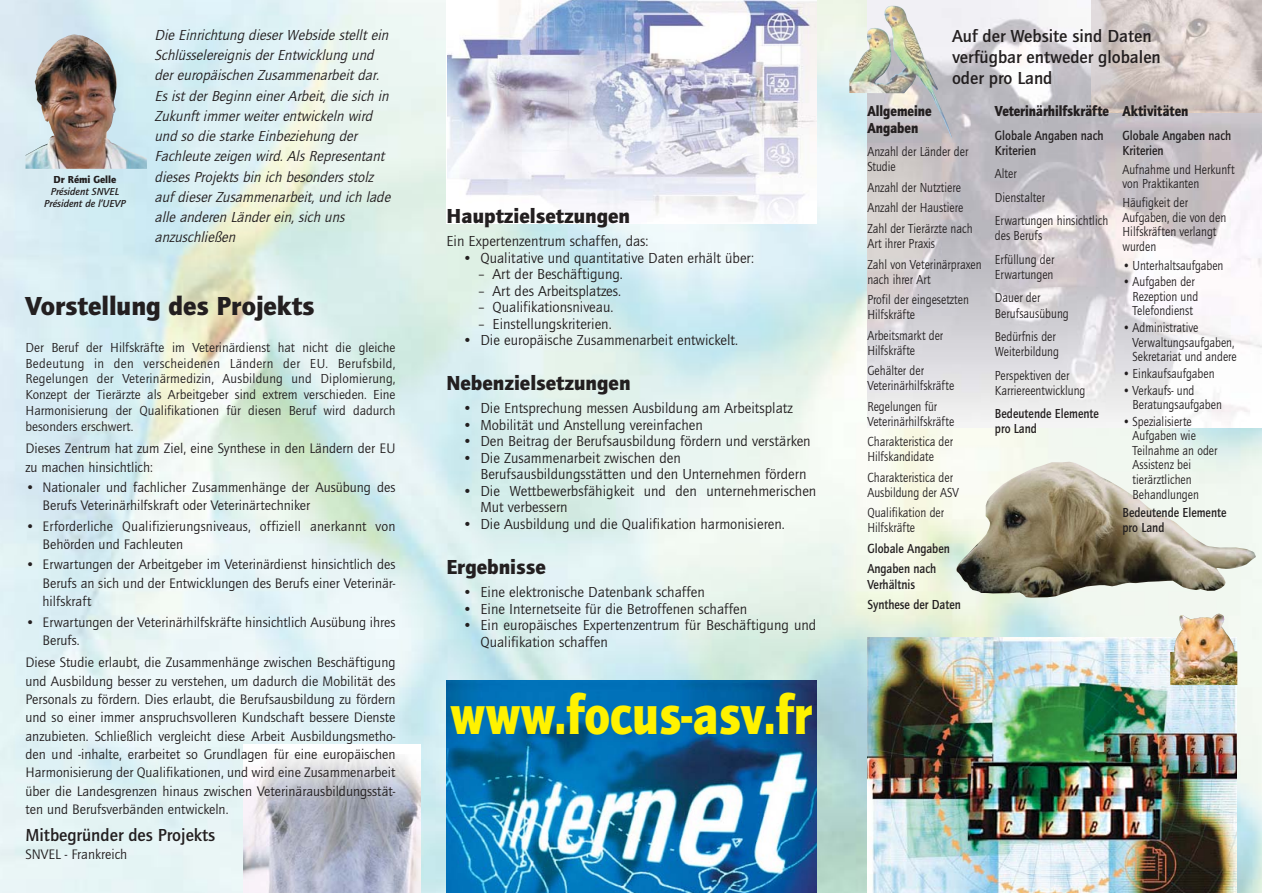
<style>
.page{position:relative;width:1263px;height:893px;background:#fff}
.page>*{position:absolute;margin:0;border:0;box-sizing:border-box;transform-origin:0 0}
.t1{font:900 57px "Quay Itc T";color:#fff200;scale:.85 1}
.t2{font:900 27px "Quay Itc T";color:#231f20}
.t3{font:900 21px "Quay Itc T";color:#231f20}
.t4{font:700 18px/21px "Quay Itc T";color:#231f20}
.t5{font:15px/16.5px "Quay Itc T";color:#231f20}
.t6{font:italic 15px/20.2px "Quay Itc T";color:#231f20}
.t7{font:900 15px/16.5px "Quay Itc T";color:#231f20;scale:.88 1}
.t8{font:14.25px/18.3px "Quay Itc T";color:#231f20}
.t9{font:13.5px/14.5px "Quay Itc T";color:#231f20;scale:.88 1}
.t10{font:13.5px/15.8px "Quay Itc T";color:#231f20;text-align:justify}
.t11{font:700 13.5px/15px "Quay Itc T";color:#231f20;scale:.88 1}
.t12{font:italic 700 10.5px/12px "Quay Itc T";color:#231f20;text-align:center}
.t13{font:900 10.5px "Quay Itc T";color:#231f20}
</style>
<div class="page">
<img style="left:0;top:0;width:1262px;height:892px">
<img style="left:447px;top:0;width:369px;height:223px">
<img style="left:446px;top:680px;width:370px;height:212px">
<img style="left:867px;top:637px;width:369px;height:255px">
<img style="left:867px;top:0;width:395px;height:428px">
<div style="left:244px;top:744px;width:177px;height:148px;background:#fff"></div>
<img style="left:244px;top:754px;width:177px;height:138px">
<img style="left:26px;top:34px;width:121px;height:135px">
<img style="left:956px;top:461px;width:300px;height:136px">
<img style="left:849px;top:6px;width:103px;height:132px">
<img style="left:1170px;top:613px;width:67px;height:72px">
<img style="left:1092px;top:0;width:170px;height:112px">
<p class="t13" style="left:54px;top:176px;width:64px">Dr Rémi Gelle</p>
<p class="t12" style="left:44px;top:187px;width:83px">Président SNVEL<br>Président de l’UEVP</p>
<p class="t6" style="left:155px;top:26px;width:240px">Die Einrichtung dieser Webside stellt ein Schlüsselereignis der Entwicklung und der europäischen Zusammenarbeit dar.<br>Es ist der Beginn einer Arbeit, die sich in Zukunft immer weiter entwickeln wird und so die starke Einbeziehung der Fachleute zeigen wird. Als Representant dieses Projekts bin ich besonders stolz auf dieser Zusammenarbeit, und ich lade alle anderen Länder ein, sich uns anzuschließen</p>
<h2 class="t2" style="left:26px;top:296px;width:291px">Vorstellung des Projekts</h2>
<p class="t10" style="left:26px;top:341px;width:371px">Der Beruf der Hilfskräfte im Veterinärdienst hat nicht die gleiche Bedeutung in den verscheidenen Ländern der EU. Berufsbild, Regelungen der Veterinärmedizin, Ausbildung und Diplomierung, Konzept der Tierärzte als Arbeitgeber sind extrem verschieden. Eine Harmonisierung der Qualifikationen für diesen Beruf wird dadurch besonders erschwert.</p>
<p class="t8" style="left:26px;top:441px;width:371px">Dieses Zentrum hat zum Ziel, eine Synthese in den Ländern der EU zu machen hinsichtlich:</p>
<p class="t8" style="left:43px;top:479px;width:354px;text-indent:-17px">• Nationaler und fachlicher Zusammenhänge der Ausübung des<br>Berufs Veterinärhilfskraft oder Veterinärtechniker</p>
<p class="t8" style="left:43px;top:518px;width:354px;text-indent:-17px">• Erforderliche Qualifizierungsniveaus, offiziell anerkannt von<br>Behörden und Fachleuten</p>
<p class="t8" style="left:43px;top:557px;width:354px;text-align:justify;text-indent:-17px">• Erwartungen der Arbeitgeber im Veterinärdienst hinsichtlich des Berufs an sich und der Entwicklungen des Berufs einer Veterinär&shy;hilfskraft</p>
<p class="t8" style="left:43px;top:614px;width:354px;text-indent:-17px">• Erwartungen der Veterinärhilfskräfte hinsichtlich Ausübung ihres<br>Berufs.</p>
<p class="t8" style="left:26px;top:655px;width:371px;text-align:justify">Diese Studie erlaubt, die Zusammenhänge zwischen Beschäftigung und Ausbildung besser zu verstehen, um dadurch die Mobilität des Personals zu fördern. Dies erlaubt, die Berufsausbildung zu fördern und so einer immer anspruchsvolleren Kundschaft bessere Dienste anzubieten. Schließlich vergleicht diese Arbeit Ausbildungsmetho&shy;den und -inhalte, erarbeitet so Grundlagen für eine europäischen Harmonisierung der Qualifikationen, und wird eine Zusammenarbeit über die Landesgrenzen hinaus zwischen Veterinärausbildungsstät&shy;ten und Berufsverbänden entwickeln.</p>
<p class="t4" style="left:26px;top:826px;width:191px">Mitbegründer des Projekts</p>
<p class="t8" style="left:26px;top:846px;width:103px">SNVEL - Frankreich</p>
<h3 class="t3" style="left:446px;top:209px;width:185px">Hauptzielsetzungen</h3>
<p class="t5" style="left:446px;top:234px;width:204px">Ein Expertenzentrum schaffen, das:</p>
<p class="t5" style="left:462px;top:251px;width:293px">• Qualitative und quantitative Daten erhält über:</p>
<p class="t5" style="left:478px;top:267px;width:146px">– Art der Beschäftigung.</p>
<p class="t5" style="left:478px;top:284px;width:144px">– Art des Arbeitsplatzes.</p>
<p class="t5" style="left:478px;top:300px;width:137px">– Qualifikationsniveau.</p>
<p class="t5" style="left:478px;top:317px;width:135px">– Einstellungskriterien.</p>
<p class="t5" style="left:462px;top:333px;width:277px">• Die europäische Zusammenarbeit entwickelt.</p>
<h3 class="t3" style="left:446px;top:376px;width:186px">Nebenzielsetzungen</h3>
<p class="t5" style="left:462px;top:401px;width:332px">• Die Entsprechung messen Ausbildung am Arbeitsplatz</p>
<p class="t5" style="left:462px;top:418px;width:242px">• Mobilität und Anstellung vereinfachen</p>
<p class="t5" style="left:462px;top:434px;width:350px">• Den Beitrag der Berufsausbildung fördern und verstärken</p>
<p class="t5" style="left:480px;top:451px;width:328px;text-indent:-18px">• Die Zusammenarbeit zwischen den<br>Berufsausbildungsstätten und den Unternehmen fördern</p>
<p class="t5" style="left:480px;top:484px;width:338px;text-indent:-18px">• Die Wettbewerbsfähigkeit und den unternehmerischen<br>Mut verbessern</p>
<p class="t5" style="left:462px;top:517px;width:324px">• Die Ausbildung und die Qualifikation harmonisieren.</p>
<h3 class="t3" style="left:446px;top:559px;width:101px">Ergebnisse</h3>
<p class="t5" style="left:462px;top:585px;width:244px">• Eine elektronische Datenbank schaffen</p>
<p class="t5" style="left:462px;top:602px;width:286px">• Eine Internetseite für die Betroffenen schaffen</p>
<p class="t5" style="left:480px;top:618px;width:337px;text-indent:-18px">• Ein europäisches Expertenzentrum für Beschäftigung und<br>Qualifikation schaffen</p>
<h1 class="t1" style="left:450px;top:694px;width:428px">www.focus-asv.fr</h1>
<p class="t4" style="left:952px;top:27px;width:210px">Auf der Website sind Daten verfügbar entweder globalen oder pro Land</p>
<p class="t7" style="left:867px;top:105px;width:74px">Allgemeine<br>Angaben</p>
<p class="t9" style="left:867px;top:146px;width:116px;line-height:15px">Anzahl der Länder der<br>Studie</p>
<p class="t9" style="left:867px;top:178px;width:121px;line-height:20.5px">Anzahl der Nutztiere<br>Anzahl der Haustiere<br>Zahl der Tierärzte nach</p>
<p class="t9" style="left:867px;top:235px;width:131px;line-height:20.5px">Art ihrer Praxis<br>Zahl von Veterinärpraxen</p>
<p class="t9" style="left:867px;top:270px;width:117px;line-height:20.5px">nach ihrer Art<br>Profil der eingesetzten</p>
<p class="t9" style="left:867px;top:306px;width:88px;line-height:20.5px">Hilfskräfte<br>Arbeitsmarkt der</p>
<p class="t9" style="left:867px;top:341px;width:66px;line-height:20.5px">Hilfskräfte<br>Gehälter der</p>
<p class="t9" style="left:867px;top:377px;width:100px;line-height:20.5px">Veterinärhilfskräfte<br>Regelungen für</p>
<p class="t9" style="left:867px;top:412px;width:100px;line-height:20.5px">Veterinärhilfskräfte<br>Charakteristica der</p>
<p class="t9" style="left:867px;top:448px;width:99px;line-height:20.5px">Hilfskandidate<br>Charakteristica der</p>
<p class="t9" style="left:867px;top:483px;width:106px;line-height:20.5px">Ausbildung der ASV<br>Qualifikation der</p>
<p class="t9" style="left:867px;top:522px;width:56px">Hilfskräfte</p>
<p class="t11" style="left:867px;top:539px;width:95px;line-height:20.5px">Globale Angaben<br>Angaben nach</p>
<p class="t11" style="left:867px;top:575px;width:108px;line-height:20.5px">Verhältnis<br>Synthese der Daten</p>
<p class="t7" style="left:995px;top:105px;width:131px">Veterinärhilfskräfte</p>
<p class="t11" style="left:995px;top:129px;width:125px">Globale Angaben nach<br>Kriterien</p>
<p class="t9" style="left:995px;top:163px;width:130px;line-height:23.5px">Alter<br>Dienstalter<br>Erwartungen hinsichtlich</p>
<p class="t9" style="left:995px;top:225px;width:69px;line-height:23.5px">des Berufs<br>Erfüllung der</p>
<p class="t9" style="left:995px;top:264px;width:68px;line-height:23.5px">Erwartungen<br>Dauer der</p>
<p class="t9" style="left:995px;top:302px;width:85px;line-height:23.5px">Berufsausübung<br>Bedürfnis der</p>
<p class="t9" style="left:995px;top:341px;width:86px;line-height:23.5px">Weiterbildung<br>Perspektiven der</p>
<p class="t9" style="left:995px;top:384px;width:104px">Karriereentwicklung</p>
<p class="t11" style="left:995px;top:407px;width:120px">Bedeutende Elemente pro Land</p>
<p class="t7" style="left:1123px;top:105px;width:76px">Aktivitäten</p>
<p class="t11" style="left:1123px;top:129px;width:125px">Globale Angaben nach<br>Kriterien</p>
<p class="t9" style="left:1123px;top:163px;width:129px">Aufnahme und Herkunft von Praktikanten</p>
<p class="t9" style="left:1123px;top:197px;width:119px">Häufigkeit der<br>Aufgaben, die von den<br>Hilfskräften verlangt wurden</p>
<p class="t9" style="left:1123px;top:259px;width:116px">• Unterhaltsaufgaben</p>
<p class="t9" style="left:1133px;top:276px;width:76px;text-indent:-10px">• Aufgaben der<br>Rezeption und<br>Telefondienst</p>
<p class="t9" style="left:1133px;top:322px;width:120px;text-indent:-10px">• Administrative<br>Verwaltungsaufgaben,<br>Sekretariat und andere</p>
<p class="t9" style="left:1123px;top:367px;width:106px">• Einkaufsaufgaben</p>
<p class="t9" style="left:1133px;top:384px;width:103px;text-indent:-10px">• Verkaufs- und<br>Beratungsaufgaben</p>
<p class="t9" style="left:1133px;top:415px;width:98px;text-indent:-10px">• Spezialisierte<br>Aufgaben wie<br>Teilnahme an oder<br>Assistenz bei tierärztlichen<br>Behandlungen</p>
<p class="t11" style="left:1123px;top:507px;width:120px;line-height:14.5px">Bedeutende Elemente pro Land</p>
</div>
